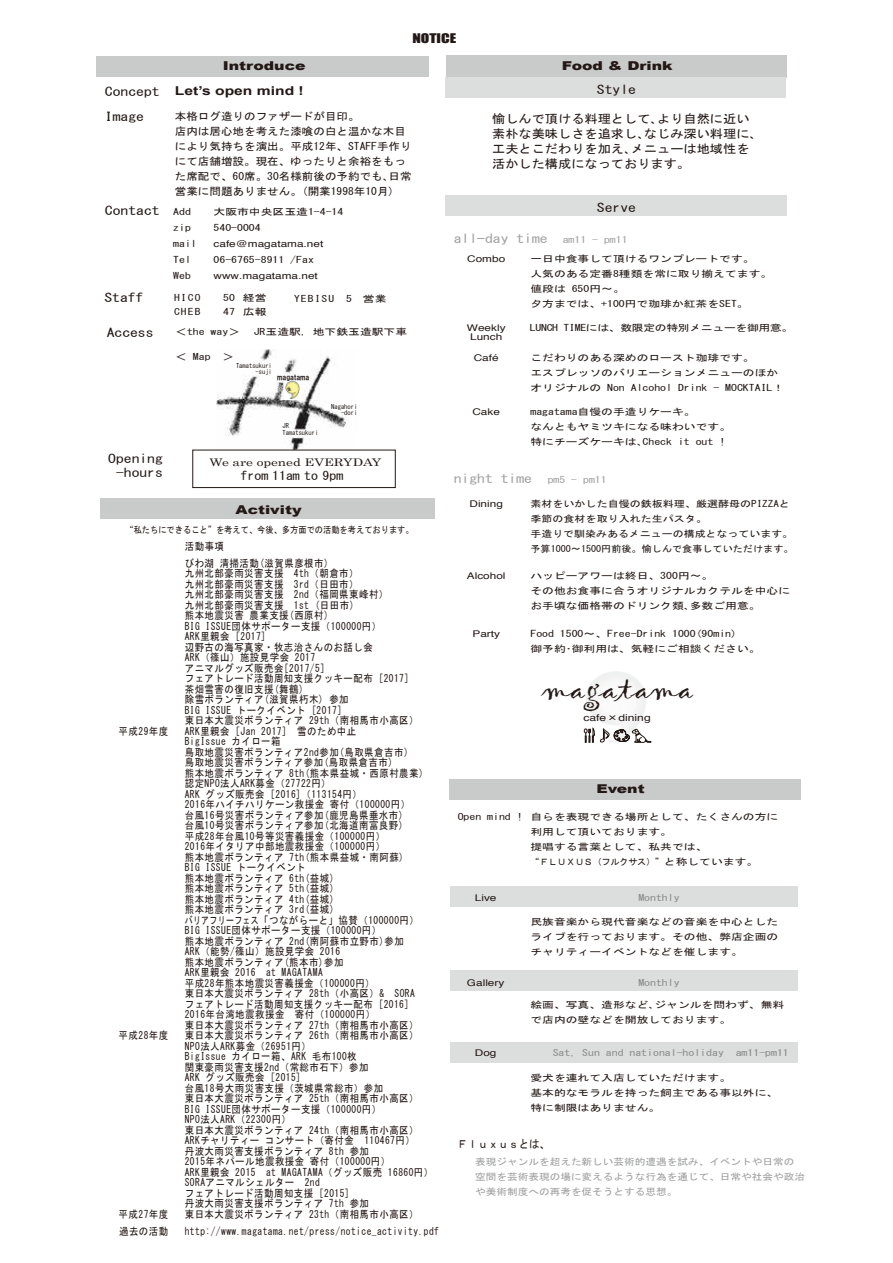
<style>
.page{position:relative;width:893px;height:1263px;background:#fff}
.page>*{position:absolute;margin:0;border:0;box-sizing:border-box;transform-origin:0 0}
.t1{font:31.5px "Gigi";color:#221815;scale:1.28 1}
.t2{font:700 12.15px "Arial";color:#231815;scale:1.28 1}
.t3{font:12.15px "MS Gothic";color:#9fa0a0;scale:1.28 1}
.t4{font:900 12.15px "Arial";color:#231815;scale:1.28 1}
.t5{font:12.15px/14.5px "MS Gothic";color:#221815;text-align:right;scale:1.29 1}
.t6{font:12.15px "MS Gothic";color:#231815;scale:1.28 1}
.t7{font:12.15px "MS Gothic";color:#221815;scale:1.28 1}
.t8{font:900 12.15px "Arial";color:#231815;scale:1.29 1}
.t9{font:12.15px "Impact";color:#221815;scale:1.28 1}
.t10{font:12px/15px "MS Gothic";color:#231815;scale:1.1 1}
.t11{font:12px "MS Gothic";color:#221815;scale:1.16 1}
.t12{font:11.4px "MS Gothic";color:#231815;scale:.9 1}
.t13{font:10.5px/10.5px "MS Gothic";letter-spacing:.05em;color:#231815;scale:.9 1}
.t14{font:10.5px/15px "MS Gothic";color:#231815;scale:1.1 1}
.t15{font:10.5px "MS Gothic";letter-spacing:.05em;color:#221815;scale:.9 1}
.t16{font:10.5px "Century";color:#221815;scale:1.29 1}
.t17{font:9.45px "Helvetica";color:#221815;scale:1.28 1}
.t18{font:9.3px/15px "MS Gothic";color:#221815;scale:1.27 1}
.t19{font:9.3px/15px "MS Gothic";color:#9fa0a0;scale:1.14 1}
.t20{font:9.15px/15px "MS Gothic";color:#221815;scale:1.28 1}
.t21{font:9.15px/15px "MS Gothic";color:#231815;scale:1.29 1}
.t22{font:9.15px/15px "MS Gothic";color:#221815;scale:1.2 1}
.t23{font:9.15px/9px "Helvetica";color:#221815;text-align:center;scale:1.28 1}
.t24{font:9.15px "MS Gothic";color:#898989;scale:1.29 1}
.t25{font:9.15px "MS Gothic";color:#231815;scale:.9 1}
.t26{font:9.15px "MS Gothic";color:#221815;scale:1.29 1}
.t27{font:9.15px "MS Gothic";letter-spacing:-.025em;color:#221815;scale:1.28 1}
.t28{font:9.15px "MS Gothic";color:#9fa0a0;scale:1.28 1}
.t29{font:9.15px "MS Gothic";color:#221815;scale:1.25 1}
.t30{font:7.35px "HGS Soei Kakugothic UB";color:#221815}
.t31{font:6.45px/6.4px "MS Gothic";color:#221815;text-align:right}
.s1{font-family:"MS Gothic";font-weight:400}
.s2{font-size:9.15px}
.s3{font-family:"MS Gothic"}
</style>
<div class="page">
<svg style="left:584px;top:727px;width:68px;height:16px"></svg>
<img style="left:216px;top:349px;width:130px;height:100px">
<img style="left:284px;top:380px;width:17px;height:19px">
<div style="left:96px;top:56px;width:333px;height:21px;background:#c9caca"></div>
<div style="left:446px;top:56px;width:340px;height:22px;background:#c9caca"></div>
<div style="left:446px;top:77px;width:340px;height:21px;background:#dcdddd"></div>
<div style="left:445px;top:195px;width:341px;height:21px;background:#dcdddd"></div>
<div style="left:449px;top:779px;width:351px;height:20px;background:#c9caca"></div>
<div style="left:450px;top:886px;width:347px;height:21px;background:#dcdddd"></div>
<div style="left:450px;top:970px;width:347px;height:21px;background:#dcdddd"></div>
<div style="left:100px;top:498px;width:335px;height:21px;background:#c9caca"></div>
<div style="left:450px;top:1042px;width:347px;height:21px;background:#dcdddd"></div>
<div style="left:193px;top:450px;width:202px;height:38px;border:1px solid #221815"></div>
<p class="t9" style="left:412px;top:29px;width:36px">NOTICE</p>
<p class="t4" style="left:223px;top:57px;width:66px">Introduce</p>
<p class="t4" style="left:562px;top:57px;width:88px">Food &amp; Drink</p>
<p class="t2" style="left:105px;top:83px;width:157px"><span class="s1">Concept</span> Let’s open mind !</p>
<p class="t6" style="left:597px;top:83px;width:32px">Style</p>
<p class="t6" style="left:105px;top:111px;width:32px">Image</p>
<p class="t10" style="left:492px;top:111px;width:241px">愉しんで頂ける料理として､より自然に近い素朴な美味しさを追求し､なじみ深い料理に､工夫とこだわりを加え､メニューは地域性を活かした構成になっております。</p>
<p class="t6" style="left:597px;top:201px;width:32px">Serve</p>
<p class="t14" style="left:175px;top:109px;width:217px">本格ログ造りのファザードが目印。<br>店内は居心地を考えた漆喰の白と温かな木目により気持ちを演出。平成12年、STAFF手作りにて店舗増設。現在、ゆったりと余裕をもった席配で、60席。30名様前後の予約でも､日常営業に問題ありません。(開業1998年10月)</p>
<p class="t7" style="left:105px;top:205px;width:69px">Contact <span class="s2">Add</span></p>
<p class="t20" style="left:214px;top:204px;width:103px">大阪市中央区玉造1-4-14</p>
<p class="t20" style="left:173px;top:220px;width:15px">zip</p>
<p class="t20" style="left:214px;top:220px;width:38px">540-0004</p>
<p class="t3" style="left:454px;top:232px;width:75px">all day time</p>
<p class="t3" style="left:477px;top:232px;width:8px">-</p>
<p class="t28" style="left:563px;top:235px;width:52px">am11 - pm11</p>
<p class="t20" style="left:173px;top:236px;width:20px">mail</p>
<p class="t23" style="left:214px;top:239px;width:87px">cafe@magatama.net</p>
<p class="t20" style="left:173px;top:252px;width:15px">Tel</p>
<p class="t20" style="left:214px;top:252px;width:80px">06-6765-8911 /Fax</p>
<p class="t20" style="left:173px;top:268px;width:15px">Web</p>
<p class="t23" style="left:214px;top:271px;width:83px">www.magatama.net</p>
<p class="t23" style="left:467px;top:254px;width:31px">Combo</p>
<p class="t20" style="left:530px;top:251px;width:190px">一日中食事して頂けるワンプレートです。<br>人気のある定番8種類を常に取り揃えてます。値段は 650円～。<br>夕方までは、+100円で珈琲か紅茶をSET。</p>
<p class="t7" style="left:104px;top:291px;width:32px">Staff</p>
<p class="t29" style="left:174px;top:293px;width:23px">HICO</p>
<p class="t26" style="left:223px;top:293px;width:35px">50 経営</p>
<p class="t29" style="left:174px;top:307px;width:23px">CHEB</p>
<p class="t20" style="left:223px;top:304px;width:35px">47 広報</p>
<p class="t29" style="left:294px;top:294px;width:34px">YEBISU</p>
<p class="t20" style="left:363px;top:291px;width:20px">営業</p>
<p class="t26" style="left:346px;top:294px;width:6px">5</p>
<p class="t5" style="left:107px;top:325px;width:38px">Access</p>
<p class="t26" style="left:175px;top:327px;width:52px">＜the way＞</p>
<p class="t26" style="left:254px;top:327px;width:120px">JR玉造駅，地下鉄玉造駅下車</p>
<p class="t26" style="left:175px;top:352px;width:29px">＜ Map</p>
<p class="t26" style="left:222px;top:352px;width:11px">＞</p>
<p class="t31" style="left:236px;top:363px;width:37px;line-height:5.7px">Tamatsukuri -suji</p>
<p class="t30" style="left:277px;top:373px;width:34px">MAGATAMA</p>
<p class="t31" style="left:282px;top:423px;width:37px;text-align:left">JR<br>Tamatsukuri</p>
<p class="t31" style="left:331px;top:403px;width:28px">Nagahori -dori</p>
<p class="t5" style="left:108px;top:451px;width:44px">Opening -hours</p>
<p class="t16" style="left:209px;top:453px;width:135px">We are opened EVERYDAY</p>
<p class="t11" style="left:241px;top:470px;width:90px">from 11am to 9pm</p>
<p class="t8" style="left:236px;top:501px;width:53px">Activity</p>
<p class="t25" style="left:125px;top:525px;width:322px">“私たちにできること”を考えて、今後、多方面での活動を考えております。</p>
<p class="t15" style="left:119px;top:726px;width:57px">平成29年度</p>
<p class="t15" style="left:119px;top:1030px;width:57px">平成28年度</p>
<p class="t15" style="left:119px;top:1209px;width:57px">平成27年度</p>
<p class="t13" style="left:185px;top:541px;width:45px">活動事項</p>
<p class="t13" style="left:185px;top:558px;width:278px">びわ湖 清掃活動(滋賀県彦根市)<br>九州北部豪雨災害支援　4th（朝倉市）<br>九州北部豪雨災害支援　3rd（日田市）<br>九州北部豪雨災害支援　2nd（福岡県東峰村）<br>九州北部豪雨災害支援　1st (日田市)<br>熊本地震災害 農業支援(西原村)<br>BIG ISSUE団体サポーター支援（100000円）<br>ARK里親会 [2017]<br>辺野古の海写真家・牧志治さんのお話し会<br>ARK（篠山）施設見学会 2017<br>アニマルグッズ販売会[2017/5]<br>フェアトレード活動周知支援クッキー配布 [2017]<br>茶畑雪害の復旧支援(舞鶴)<br>除雪ボランティア(滋賀県朽木) 参加<br>BIG ISSUE トークイベント [2017]<br>東日本大震災ボランティア 29th（南相馬市小高区）<br>ARK里親会 [Jan 2017]　雪のため中止<br>BigIssue カイロ一箱<br>鳥取地震災害ボランティア2nd参加(鳥取県倉吉市)<br>鳥取地震災害ボランティア参加(鳥取県倉吉市)<br>熊本地震ボランティア 8th(熊本県益城・西原村農業)認定NPO法人ARK募金（27722円）<br>ARK グッズ販売会 [2016]（113154円）<br>2016年ハイチハリケーン救援金 寄付（100000円）<br>台風16号災害ボランティア参加(鹿児島県垂水市)<br>台風10号災害ボランティア参加(北海道南富良野)<br>平成28年台風10号等災害義援金（100000円）<br>2016年イタリア中部地震救援金（100000円）<br>熊本地震ボランティア 7th(熊本県益城・南阿蘇)<br>BIG ISSUE トークイベント<br>熊本地震ボランティア 6th(益城)<br>熊本地震ボランティア 5th(益城)<br>熊本地震ボランティア 4th(益城)<br>熊本地震ボランティア 3rd(益城)<br>バリアフリーフェス「つながらーと」協賛（100000円）<br>BIG ISSUE団体サポーター支援（100000円）<br>熊本地震ボランティア 2nd(南阿蘇市立野市)参加<br>ARK（能勢/篠山）施設見学会 2016<br>熊本地震ボランティア(熊本市)参加<br>ARK里親会 2016　at MAGATAMA<br>平成28年熊本地震災害義援金（100000円）<br>東日本大震災ボランティア 28th（小高区）&amp;　SORA<br>フェアトレード活動周知支援クッキー配布 [2016]<br>2016年台湾地震救援金　寄付（100000円）<br>東日本大震災ボランティア 27th（南相馬市小高区）<br>東日本大震災ボランティア 26th（南相馬市小高区）<br>NPO法人ARK募金（26951円）<br>BigIssue カイロ一箱、ARK 毛布100枚<br>関東豪雨災害支援2nd（常総市石下）参加<br>ARK グッズ販売会 [2015]<br>台風18号大雨災害支援（茨城県常総市）参加<br>東日本大震災ボランティア 25th（南相馬市小高区）<br>BIG ISSUE団体サポーター支援（100000円）<br>NPO法人ARK（22300円）<br>東日本大震災ボランティア 24th（南相馬市小高区）<br>ARKチャリティー コンサート（寄付金　110467円）<br>丹波大雨災害支援ボランティア 8th 参加<br>2015年ネパール地震救援金 寄付（100000円）<br>ARK里親会 2015　at MAGATAMA（グッズ販売 16860円）<br>SORAアニマルシェルター　2nd<br>フェアトレード活動周知支援 [2015]<br>丹波大雨災害支援ボランティア 7th 参加<br>東日本大震災ボランティア 23th（南相馬市小高区）</p>
<p class="t15" style="left:119px;top:1226px;width:56px">過去の活動</p>
<p class="t13" style="left:185px;top:1226px;width:284px">http://www.magatama.net/press/notice_activity.pdf</p>
<p class="t23" style="left:467px;top:323px;width:32px">Weekly<br>Lunch</p>
<p class="t27" style="left:530px;top:323px;width:207px">LUNCH TIMEには、数限定の特別メニューを御用意。</p>
<p class="t23" style="left:474px;top:353px;width:21px">Café</p>
<p class="t20" style="left:530px;top:350px;width:200px">こだわりのある深めのロースト珈琲です。<br>エスプレッソのバリエーションメニューのほかオリジナルの Non Alcohol Drink - MOCKTAIL！</p>
<p class="t23" style="left:472px;top:407px;width:23px">Cake</p>
<p class="t20" style="left:530px;top:404px;width:158px">magatama自慢の手造りケーキ。<br>なんともヤミツキになる味わいです。特にチーズケーキは､Check it out !</p>
<p class="t3" style="left:454px;top:473px;width:63px">night time</p>
<p class="t28" style="left:548px;top:475px;width:48px">pm5 - pm11</p>
<p class="t23" style="left:469px;top:499px;width:28px">Dining</p>
<p class="t22" style="left:530px;top:496px;width:221px">素材をいかした自慢の鉄板料理、厳選酵母のPIZZAと季節の食材を取り入れた生パスタ。<br>手造りで馴染みあるメニューの構成となっています。予算1000～1500円前後。愉しんで食事していただけます。</p>
<p class="t23" style="left:467px;top:571px;width:32px">Alcohol</p>
<p class="t18" style="left:530px;top:568px;width:206px">ハッピーアワーは終日、300円～。<br>その他お食事に合うオリジナルカクテルを中心にお手頃な価格帯のドリンク類､多数ご用意。</p>
<p class="t23" style="left:472px;top:629px;width:23px">Party</p>
<p class="t18" style="left:530px;top:626px;width:183px">Food 1500～、Free-Drink 1000(90min)<br>御予約･御利用は、気軽にご相談ください。</p>
<h1 class="t1" style="left:541px;top:668px;width:120px">magatama</h1>
<p class="t17" style="left:583px;top:712px;width:54px">cafe<span class="s3">×</span>dining</p>
<p class="t8" style="left:596px;top:779px;width:39px">Event</p>
<p class="t21" style="left:530px;top:809px;width:194px;text-indent:-73px">Open mind ! 自らを表現できる場所として、たくさんの方に利用して頂いております。<br>提唱する言葉として、私共では、<br>“ＦＬＵＸＵＳ（フルクサス）”と称しています。</p>
<p class="t23" style="left:475px;top:893px;width:18px">Live</p>
<p class="t24" style="left:638px;top:893px;width:34px">Monthly</p>
<p class="t21" style="left:530px;top:914px;width:194px;text-align:justify">民族音楽から現代音楽などの音楽を中心としたライブを行っております。その他、弊店企画のチャリティーイベントなどを催します。</p>
<p class="t23" style="left:467px;top:978px;width:31px">Gallery</p>
<p class="t24" style="left:638px;top:978px;width:34px">Monthly</p>
<p class="t21" style="left:530px;top:997px;width:198px">絵画、写真、造形など､ジャンルを問わず、無料で店内の壁などを開放しております。</p>
<p class="t23" style="left:475px;top:1048px;width:18px">Dog</p>
<p class="t24" style="left:553px;top:1048px;width:134px">Sat, Sun and national-holiday</p>
<p class="t24" style="left:736px;top:1048px;width:43px">am11-pm11</p>
<p class="t21" style="left:530px;top:1070px;width:194px">愛犬を連れて入店していただけます。<br>基本的なモラルを持った飼主である事以外に、特に制限はありません。</p>
<p class="t12" style="left:457px;top:1138px;width:105px">Ｆｌｕｘｕｓとは、</p>
<p class="t19" style="left:475px;top:1154px;width:291px">表現ジャンルを超えた新しい芸術的遭遇を試み、イベントや日常の空間を芸術表現の場に変えるような行為を通じて、日常や社会や政治や美術制度への再考を促そうとする思想。</p>
</div>
